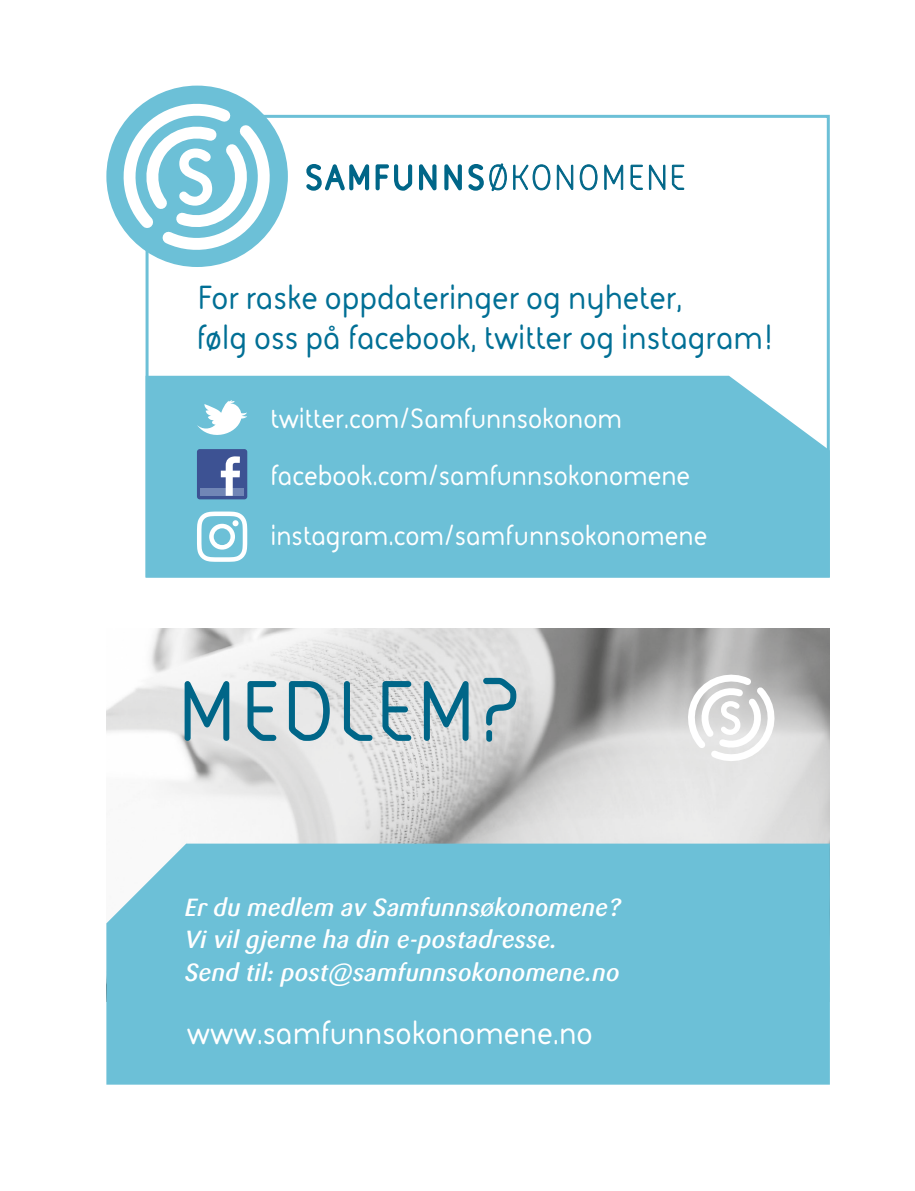
<style>
.page{position:relative;width:915px;height:1191px;background:#fff}
.page>*{position:absolute;margin:0;border:0;box-sizing:border-box;transform-origin:0 0}
.t1{font:700 87.3px "FS Sophie";color:#068}
.t2{font:700 34.05px/39.8px "FS Sophie";color:#006f95}
.t3{font:700 32.7px "FS Sophie";color:#fff}
.t4{font:700 28.35px "FS Sophie";color:#fff}
.t5{font:italic 500 24.6px/32.7px "Sari OT";color:#fff}
</style>
<div class="page">
<div style="left:146px;top:376px;width:683px;height:201px;background:#6cc0d7"></div>
<div style="left:106px;top:86px;width:182px;height:181px;background:#6cc0d7;border-radius:50%"></div>
<svg style="left:123px;top:95px;width:147px;height:164px"></svg>
<svg style="left:306px;top:164px;width:131px;height:27px"></svg>
<svg style="left:444px;top:163px;width:62px;height:28px"></svg>
<svg style="left:513px;top:164px;width:37px;height:26px"></svg>
<svg style="left:556px;top:165px;width:17px;height:25px"></svg>
<svg style="left:579px;top:164px;width:18px;height:26px"></svg>
<svg style="left:604px;top:165px;width:19px;height:25px"></svg>
<svg style="left:630px;top:165px;width:12px;height:25px"></svg>
<svg style="left:648px;top:165px;width:17px;height:25px"></svg>
<svg style="left:671px;top:165px;width:13px;height:25px"></svg>
<div style="left:197px;top:449px;width:50px;height:50px;background:#3d5293;border-radius:3px"></div>
<div style="left:200px;top:488px;width:43px;height:8px;background:#7186b6"></div>
<svg style="left:221px;top:456px;width:19px;height:40px"></svg>
<svg style="left:197px;top:400px;width:50px;height:35px"></svg>
<svg style="left:197px;top:511px;width:50px;height:51px"></svg>
<img style="left:106px;top:628px;width:723px;height:215px">
<div style="left:106px;top:843px;width:723px;height:241px;background:#6cc0d7"></div>
<svg style="left:687px;top:669px;width:87px;height:97px"></svg>
<h2 class="t2" style="left:197px;top:276px;width:578px">For raske oppdateringer og nyheter,<br>følg oss på facebook, twitter og instagram!</h2>
<p class="t4" style="left:270px;top:399px;width:353px">twitter.com/Samfunnsokonom</p>
<p class="t4" style="left:270px;top:455px;width:421px">facebook.com/samfunnsokonomene</p>
<p class="t4" style="left:270px;top:515px;width:438px">instagram.com/samfunnsokonomene</p>
<h1 class="t1" style="left:175px;top:650px;width:346px">MEDLEM?</h1>
<p class="t5" style="left:185px;top:890px;width:437px">Er du medlem av Samfunnsøkonomene?<br>Vi vil gjerne ha din e-postadresse.<br>Send til: post@samfunnsokonomene.no</p>
<h3 class="t3" style="left:187px;top:1010px;width:407px">www.samfunnsokonomene.no</h3>
</div>
